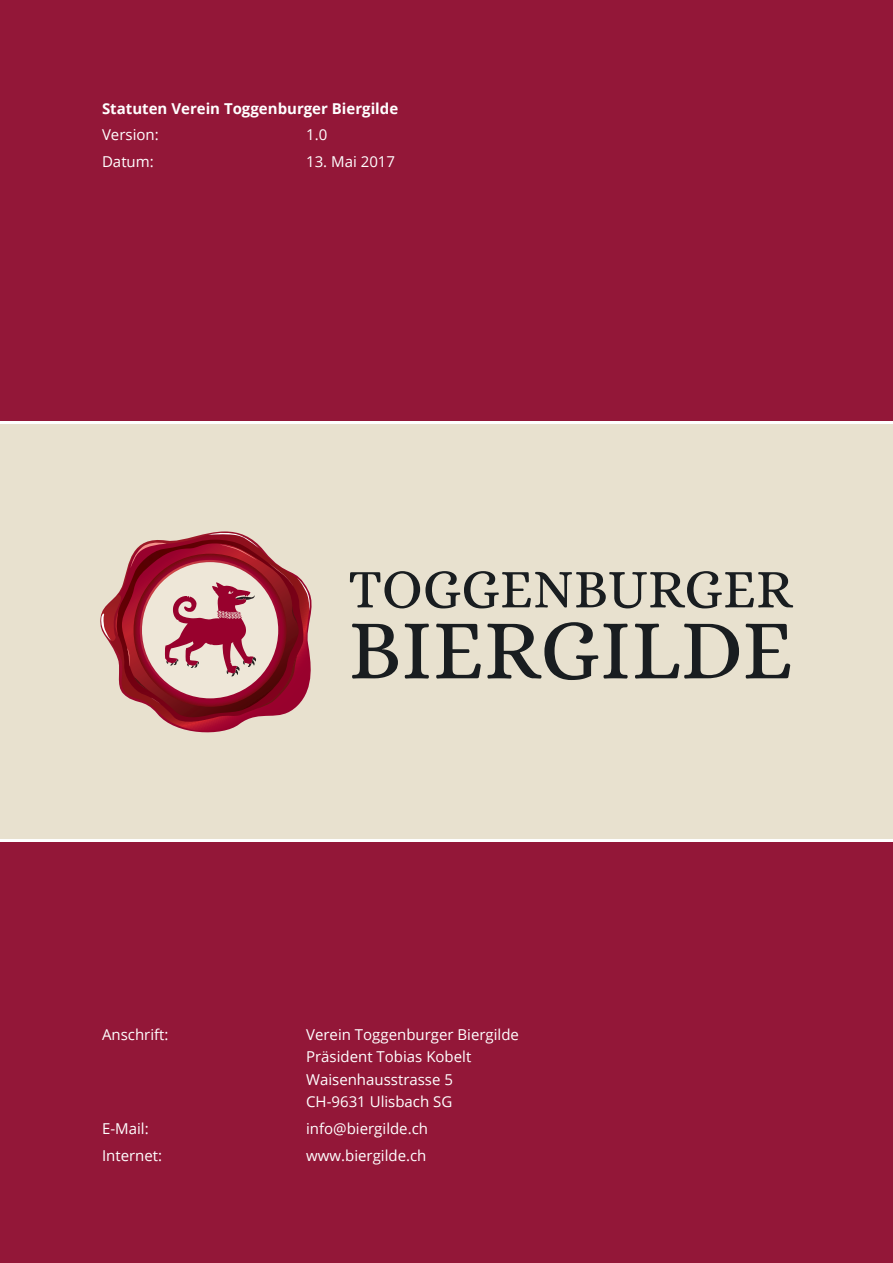
<style>
.page{position:relative;width:893px;height:1263px;background:#931738}
.page>*{position:absolute;margin:0;border:0;box-sizing:border-box;transform-origin:0 0}
.t1{font:86.25px "Alice";color:#191d20}
.t2{font:55.65px "Alice";color:#191d20}
.t3{font:15px/22.5px "Open Sans";color:#fff}
.t4{font:700 15px "Open Sans";color:#fff}
</style>
<div class="page">
<div style="left:0;top:421px;width:893px;height:421px;background:#e8e1cf"></div>
<svg style="left:100px;top:531px;width:212px;height:202px"></svg>
<hr style="left:0;top:421px;width:893px;height:2px;background:#fff">
<hr style="left:0;top:840px;width:893px;height:2px;background:#fff">
<p class="t4" style="left:102px;top:97px;width:298px">Statuten Verein Toggenburger Biergilde</p>
<p class="t3" style="left:102px;top:123px;width:58px">Version:</p>
<p class="t3" style="left:306px;top:123px;width:23px">1.0</p>
<p class="t3" style="left:102px;top:150px;width:53px">Datum:</p>
<p class="t3" style="left:306px;top:150px;width:90px">13. Mai 2017</p>
<h2 class="t2" style="left:348px;top:559px;width:446px">TOGGENBURGER</h2>
<h1 class="t1" style="left:348px;top:604px;width:446px">BIERGILDE</h1>
<p class="t3" style="left:102px;top:1023px;width:68px">Anschrift:</p>
<p class="t3" style="left:306px;top:1023px;width:214px">Verein Toggenburger Biergilde<br>Präsident Tobias Kobelt<br>Waisenhausstrasse 5<br>CH-9631 Ulisbach SG</p>
<p class="t3" style="left:102px;top:1117px;width:48px">E-Mail:</p>
<p class="t3" style="left:306px;top:1117px;width:123px">info@biergilde.ch</p>
<p class="t3" style="left:102px;top:1144px;width:62px">Internet:</p>
<p class="t3" style="left:306px;top:1144px;width:122px">www.biergilde.ch</p>
</div>
